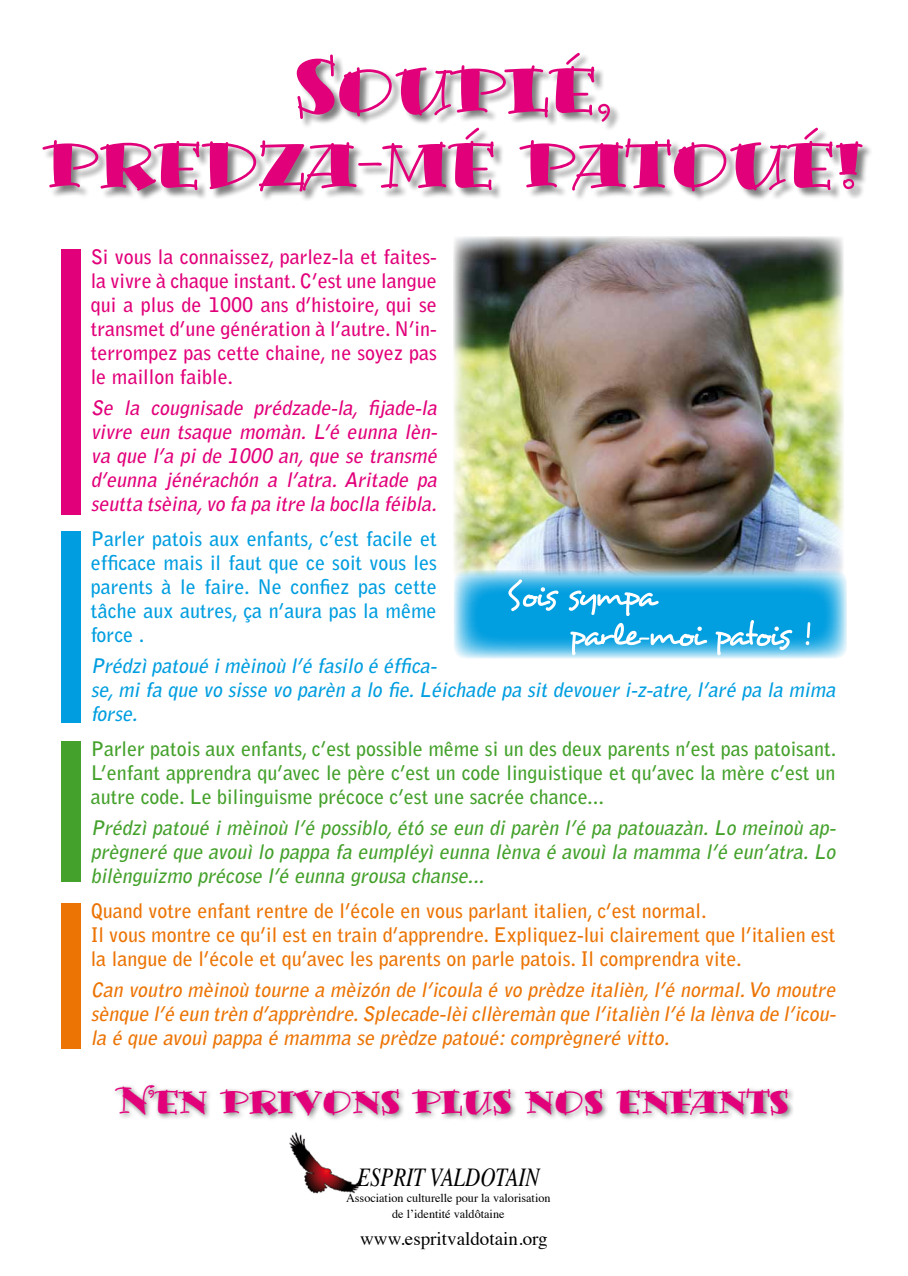
<style>
.page{position:relative;width:908px;height:1276px;background:#fff}
.page>*{position:absolute;margin:0;border:0;box-sizing:border-box;transform-origin:0 0}
.t1{font:68.7px/74.8px "Bermuda LP Std Solid";color:#e2007a;text-align:center}
.t2{font:35px "Bermuda LP Std Solid";color:#e2007a}
.t3{font:italic 25.9px "Times";color:#000;scale:.81 1}
.t4{font:700 20px/24px "Bell Gothic Std";color:#ec7405}
.t5{font:italic 700 20px/24px "Bell Gothic Std";color:#ec7405;text-align:justify}
.t6{font:700 20px/24px "Bell Gothic Std";color:#44a12b;text-align:justify}
.t7{font:700 20px/24px "Bell Gothic Std";color:#e2007a;text-align:justify}
.t8{font:italic 700 20px/24px "Bell Gothic Std";color:#44a12b;text-align:justify}
.t9{font:italic 700 20px/24px "Bell Gothic Std";color:#e2007a;text-align:justify}
.t10{font:700 20px/24px "Bell Gothic Std";color:#009ee0;text-align:justify}
.t11{font:italic 700 20px/24px "Bell Gothic Std";color:#009ee0}
.t12{font:19px "Times";color:#000}
.t13{font:12.2px/15.9px "Times";color:#000;text-align:center}
</style>
<div class="page">
<div style="left:42px;top:53px;width:830px;height:149px;background:#000;opacity:.5"></div>
<img style="left:453px;top:237px;width:390px;height:337px">
<div style="left:61px;top:249px;width:20px;height:266px;background:#e2007a"></div>
<div style="left:61px;top:531px;width:20px;height:191px;background:#009ee0"></div>
<div style="left:61px;top:741px;width:20px;height:141px;background:#44a12b"></div>
<div style="left:61px;top:903px;width:20px;height:145px;background:#ec7405"></div>
<img style="left:289px;top:1132px;width:73px;height:62px">
<div style="left:111px;top:1082px;width:683px;height:41px;background:#000;opacity:.5"></div>
<svg style="left:453px;top:570px;width:393px;height:89px;background:#73c6e9"></svg>
<svg style="left:508px;top:579px;width:302px;height:76px;background:#34b1e6"></svg>
<h1 class="t1" style="left:45px;top:49px;width:818px">Souplé,<br>predza-mé patoué!</h1>
<p class="t7" style="left:91px;top:245px;width:347px">Si vous la connaissez, parlez-la et faites&shy;la vivre à chaque instant. C’est une langue qui a plus de 1000 ans d’histoire, qui se transmet d’une génération à l’autre. N’in&shy;terrompez pas cette chaine, ne soyez pas le maillon faible.</p>
<p class="t9" style="left:91px;top:396px;width:352px">Se la cougnisade prédzade-la, fijade-la vivre eun tsaque momàn. L’é eunna lèn&shy;va que l’a pi de 1000 an,que se transmé d’eunna jénérachón a l’atra. Aritade pa seutta tsèina,vo fa pa itre la boclla féibla.</p>
<p class="t10" style="left:91px;top:527px;width:347px">Parler patois aux enfants, c’est facile et efficace mais il faut que ce soit vous les parents à le faire. Ne confiez pas cette tâche aux autres, ça n’aura pas la même force .</p>
<p class="t11" style="left:91px;top:654px;width:750px">Prédzìpatoué imèinoù l’é fasilo é éffica-<br>se,mi fa que vo sisse vo parèn a lo fie.Léichade pa sit devouer i-z-atre,l’aré pa la mima forse.</p>
<p class="t6" style="left:91px;top:737px;width:746px">Parler patois aux enfants, c’est possible même si un des deux parents n’est pas patoisant.<br>L’enfant apprendra qu’avec le père c’est un code linguistique et qu’avec la mère c’est un autre code. Le bilinguisme précoce c’est une sacrée chance...</p>
<p class="t8" style="left:91px;top:816px;width:750px">Prédzì patoué i mèinoù l’é possiblo,étó se eun di parèn l’é pa patouazàn.Lo meinoù ap&shy;prègneré que avouì lo pappa fa eumpléyì eunna lènva é avouì la mamma l’é eun’atra.Lo bilènguizmo précose l’é eunna grousa chanse...</p>
<p class="t4" style="left:91px;top:899px;width:745px">Quand votre enfant rentre de l’école en vous parlant italien, c’est normal.<br>Il vous montre ce qu’il est en train d’apprendre. Expliquez-lui clairement que l’italien est la langue de l’école et qu’avec les parents on parle patois. Il comprendra vite.</p>
<p class="t5" style="left:91px;top:978px;width:750px">Can voutro mèinoù tourne a mèizón de l’icoula é vo prèdze italièn,l’é normal.Vo moutre sènque l’é eun trèn d’apprèndre.Splecade-lèicllèremàn que l’italièn l’é la lènva de l’icou&shy;la é que avouì pappa é mamma se prèdze patoué:comprègneré vitto.</p>
<h2 class="t2" style="left:119px;top:1079px;width:671px">N’en privons plus nos enfants</h2>
<p class="t3" style="left:357px;top:1154px;width:226px">ESPRIT VALDOTAIN</p>
<p class="t13" style="left:346px;top:1188px;width:206px">Association culturelle pour la valorisation de l’identité valdôtaine</p>
<p class="t12" style="left:360px;top:1221px;width:189px">www.espritvaldotain.org</p>
</div>
